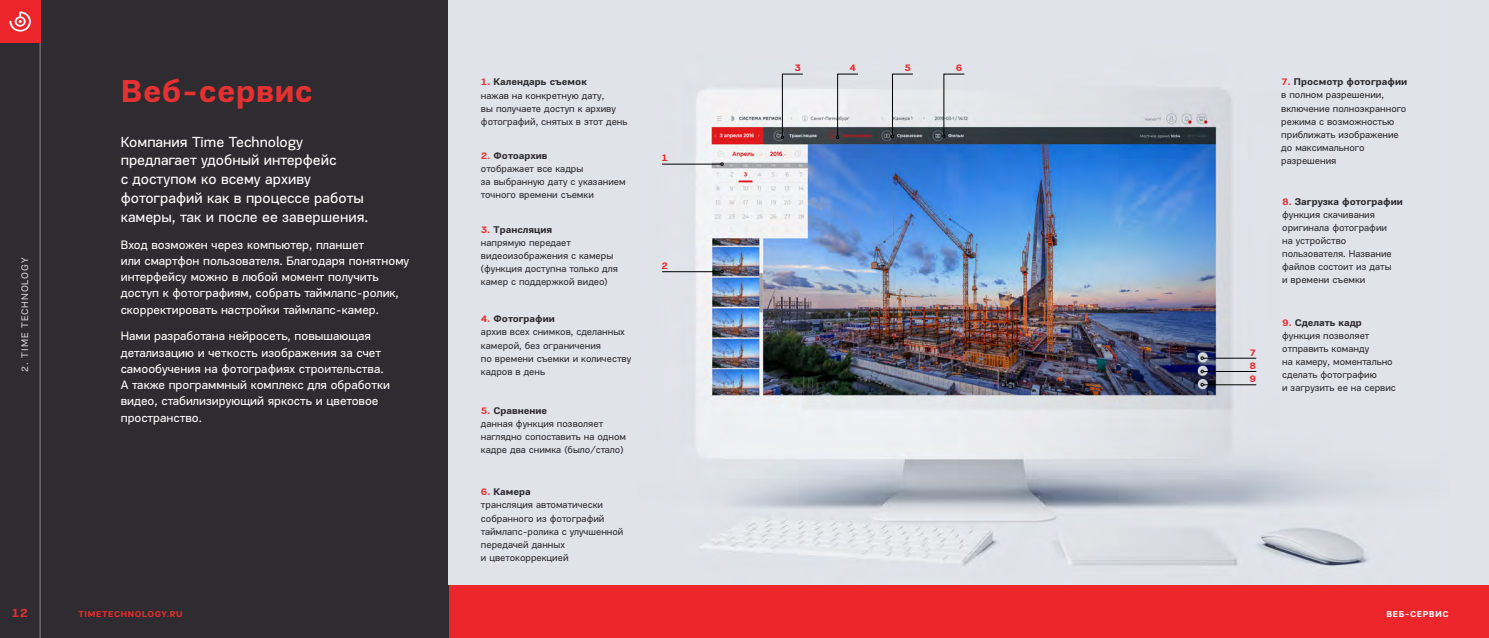
<style>
.page{position:relative;width:1489px;height:638px;background:#fff}
.page>*{position:absolute;margin:0;border:0;box-sizing:border-box;transform-origin:0 0}
.t1{font:700 32.5px "PF Encore Sans Pro";letter-spacing:.01em;color:#e43131}
.t2{font:15px/18.8px "PF Encore Sans Pro";color:#fff}
.t3{font:12.5px/16.2px "PF Encore Sans Pro";color:#fff}
.t4{font:700 12.5px "PF Encore Sans Pro";color:#e62d31}
.t5{font:10px/13.1px "PF Encore Sans Pro";color:#2e2c30}
.t6{font:700 10px/13.2px "PF Encore Sans Pro";color:#ed262b}
.t7{font:9.75px "PF Encore Sans Pro";letter-spacing:.095em;color:#d6d4d5}
.t8{font:700 8.75px "PF Encore Sans Pro";letter-spacing:.07em;color:#e62d31}
.t9{font:700 8.75px "PF Encore Sans Pro";letter-spacing:.07em;color:#fff}
.s1{font-weight:700;color:#e43131}
.s2{font-weight:700}
.s3{font-weight:700;color:#e62d31}
</style>
<div class="page">
<div style="left:41px;top:0;width:1447px;height:638px;background:#ed262b"></div>
<div style="left:0;top:0;width:448px;height:638px;background:#2e2c30"></div>
<div style="left:448px;top:0;width:1040px;height:585px;background:#e0e3e8"></div>
<img style="left:662px;top:73px;width:707px;height:493px">
<hr style="left:1203px;top:358px;width:53px;height:1px;background:#000">
<hr style="left:662px;top:164px;width:58px;height:1px;background:#000">
<hr style="left:662px;top:271px;width:58px;height:1px;background:#000">
<hr style="left:1203px;top:371px;width:53px;height:1px;background:#000">
<hr style="left:1203px;top:384px;width:53px;height:1px;background:#000">
<svg style="left:780px;top:73px;width:23px;height:66px"></svg>
<svg style="left:836px;top:73px;width:22px;height:66px"></svg>
<svg style="left:890px;top:73px;width:23px;height:65px"></svg>
<svg style="left:942px;top:73px;width:22px;height:65px"></svg>
<hr style="left:40px;top:43px;width:1px;height:595px;background:#878787">
<div style="left:0;top:0;width:40px;height:43px;background:#ed262b"></div>
<svg style="left:10px;top:11px;width:21px;height:21px"></svg>
<p class="t7" style="left:19px;top:372px;width:116px;rotate:-90deg">2. TIME TECHNOLOGY</p>
<h1 class="t1" style="left:121px;top:71px;width:193px">Веб-сервис</h1>
<h2 class="t2" style="left:121px;top:132px;width:249px">Компания Time Technology предлагает удобный интерфейс<br>с доступом ко всему архиву фотографий как в процессе работы камеры, так и после ее завершения.</h2>
<p class="t3" style="left:121px;top:236px;width:290px">Вход возможен через компьютер, планшет<br>или смартфон пользователя. Благодаря понятному интерфейсу можно в любой момент получить доступ к фотографиям, собрать таймлапс-ролик, скорректировать настройки таймлапс-камер.</p>
<p class="t3" style="left:121px;top:328px;width:271px">Нами разработана нейросеть, повышающая детализацию и четкость изображения за счет самообучения на фотографиях строительства.<br>А также программный комплекс для обработки видео, стабилизирующий яркость и цветовое пространство.</p>
<p class="t4" style="left:12px;top:605px;width:18px">12</p>
<p class="t8" style="left:78px;top:608px;width:106px">TIMETECHNOLOGY.RU</p>
<p class="t5" style="left:481px;top:76px;width:148px"><span class="s1">1.</span> <span class="s2">Календарь съемок<br></span>нажав на конкретную дату,<br>вы получаете доступ к архиву фотографий, снятых в этот день</p>
<p class="t5" style="left:481px;top:149px;width:146px"><span class="s1">2.</span> <span class="s2">Фотоархив<br></span>отображает все кадры<br>за выбранную дату с указанием точного времени съемки</p>
<p class="t5" style="left:481px;top:223px;width:138px"><span class="s1">3.</span> <span class="s2">Трансляция<br></span>напрямую передает видеоизображения с камеры (функция доступна только для камер с поддержкой видео)</p>
<p class="t5" style="left:481px;top:312px;width:152px"><span class="s1">4.</span> <span class="s2">Фотографии<br></span>архив всех снимков, сделанных камерой, без ограничения<br>по времени съемки и количеству кадров в день</p>
<p class="t5" style="left:481px;top:404px;width:147px"><span class="s1">5.</span> <span class="s2">Сравнение<br></span>данная функция позволяет наглядно сопоставить на одном кадре два снимка (было/стало)</p>
<p class="t5" style="left:481px;top:485px;width:144px"><span class="s1">6.</span> <span class="s2">Камера<br></span>трансляция автоматически собранного из фотографий таймлапс-ролика с улучшенной передачей данных<br>и цветокоррекцией</p>
<p class="t6" style="left:661px;top:151px;width:8px">1</p>
<p class="t6" style="left:661px;top:259px;width:8px">2</p>
<p class="t6" style="left:794px;top:61px;width:8px">3</p>
<p class="t6" style="left:849px;top:61px;width:8px">4</p>
<p class="t6" style="left:904px;top:61px;width:8px">5</p>
<p class="t6" style="left:955px;top:61px;width:8px">6</p>
<p class="t6" style="left:1249px;top:346px;width:8px">7</p>
<p class="t6" style="left:1249px;top:359px;width:8px">8<br>9</p>
<p class="t5" style="left:1281px;top:75px;width:127px"><span class="s1">7.</span> <span class="s2">Просмотр фотографии </span>в полном разрешении, включение полноэкранного режима с возможностью приближать изображение до максимального разрешения</p>
<p class="t5" style="left:1281px;top:195px;width:122px"><span class="s1">8.</span> <span class="s2">Загрузка фотографии </span>функция скачивания оригинала фотографии<br>на устройство пользователя. Название файлов состоит из даты<br>и времени съемки</p>
<p class="t5" style="left:1281px;top:316px;width:115px"><span class="s3">9.</span> <span class="s2">Сделать кадр </span>функция позволяет отправить команду<br>на камеру, моментально сделать фотографию<br>и загрузить ее на сервис</p>
<p class="t9" style="left:1386px;top:608px;width:64px">ВЕБ-СЕРВИС</p>
</div>
